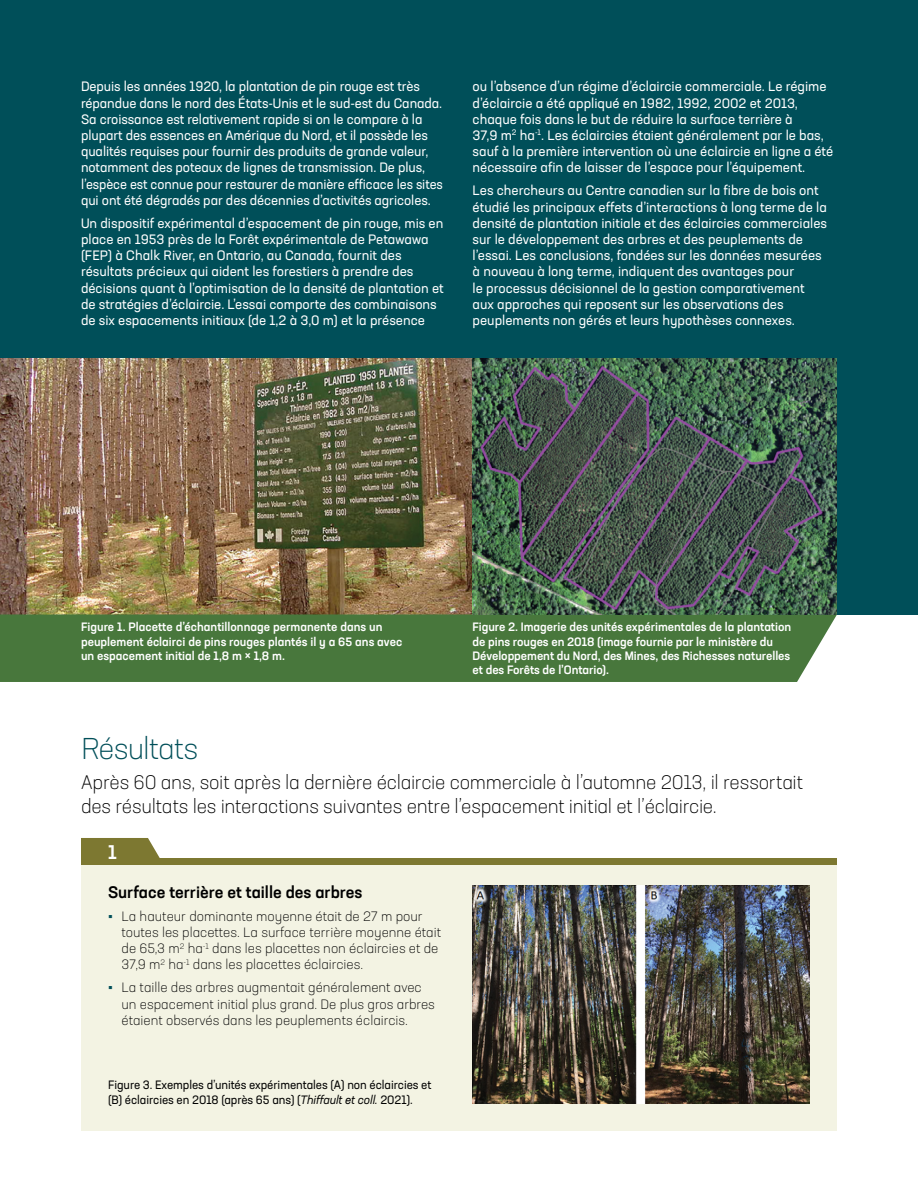
<style>
.page{position:relative;width:918px;height:1188px;background:#fff}
.page>*{position:absolute;margin:0;border:0;box-sizing:border-box;transform-origin:0 0}
.TTR_-_2{font:300 30px "Neusa Next Std";letter-spacing:-.025em;color:#004f59}
.TXT_-_Intro{font:300 19.5px/23.4px "Neusa Next Std";letter-spacing:-.015em;color:#000}
.t1{font:500 19.5px "Neusa Next Std";color:#fff}
.TTR_-_3{font:500 16.5px "Neusa Next Std";color:#000}
.TXT_-_Reversed{font:13.5px/16.2px "Neusa Next Std";color:#fff}
.TXT_-_Enum{font:300 13.5px/16.2px "Neusa Next Std";color:#000}
.TXT_-_Vignettes{font:500 12px/14.4px "Neusa Next Std";letter-spacing:-.005em;color:#fff}
.TXT_-_Vignettes-2{font:12px/14.4px "Neusa Next Std";letter-spacing:-.005em;color:#000}
.s1{font-family:"Arial";font-weight:400;color:#004f59}
.s2{font-style:italic}
</style>
<div class="page">
<div style="left:81px;top:865px;width:756px;height:266px;background:#f3f3e3"></div>
<div style="left:0;top:0;width:918px;height:614px;background:#004f59"></div>
<img style="left:0;top:358px;width:837px;height:256px">
<div style="left:0;top:614px;width:837px;height:68px;background:#48773c"></div>
<div style="left:81px;top:858px;width:756px;height:7px;background:#7d7831"></div>
<svg style="left:81px;top:838px;width:79px;height:20px;background:#878241"></svg>
<img style="left:473px;top:885px;width:337px;height:219px">
<p class="TXT_-_Reversed" style="left:81px;top:78px;width:363px">Depuis les années 1920, la plantation de pin rouge est très répandue dans le nord des États-Unis et le sud-est du Canada.<br>Sa croissance est relativement rapide si on le compare à la plupart des essences en Amérique du Nord, et il possède les qualités requises pour fournir des produits de grande valeur, notamment des poteaux de lignes de transmission. De plus, l’espèce est connue pour restaurer de manière efficace les sites qui ont été dégradés par des décennies d’activités agricoles.</p>
<p class="TXT_-_Reversed" style="left:81px;top:215px;width:364px">Un dispositif expérimental d’espacement de pin rouge, mis en place en 1953 près de la Forêt expérimentale de Petawawa (FEP) à Chalk River, en Ontario, au Canada, fournit des résultats précieux qui aident les forestiers à prendre des décisions quant à l’optimisation de la densité de plantation et de stratégies d’éclaircie. L’essai comporte des combinaisons de six espacements initiaux (de 1,2 à 3,0 m) et la présence</p>
<p class="TXT_-_Reversed" style="left:473px;top:78px;width:362px">ou l’absence d’un régime d’éclaircie commerciale. Le régime d’éclaircie a été appliqué en 1982, 1992, 2002 et 2013, chaque fois dans le but de réduire la surface terrière à<br>37,9 m<sup>2</sup> ha<sup>-1</sup>. Les éclaircies étaient généralement par le bas, sauf à la première intervention où une éclaircie en ligne a été nécessaire afin de laisser de l’espace pour l’équipement.</p>
<p class="TXT_-_Reversed" style="left:473px;top:182px;width:356px">Les chercheurs au Centre canadien sur la fibre de bois ont étudié les principaux effets d’interactions à long terme de la densité de plantation initiale et des éclaircies commerciales sur le développement des arbres et des peuplements de l’essai. Les conclusions, fondées sur les données mesurées à nouveau à long terme, indiquent des avantages pour<br>le processus décisionnel de la gestion comparativement aux approches qui reposent sur les observations des peuplements non gérés et leurs hypothèses connexes.</p>
<p class="TXT_-_Vignettes" style="left:81px;top:620px;width:323px">Figure 1. Placette d’échantillonnage permanente dans un peuplement éclairci de pins rouges plantés il y a 65 ans avec un espacement initial de 1,8 m × 1,8 m.</p>
<p class="TXT_-_Vignettes" style="left:472px;top:620px;width:320px">Figure 2. Imagerie des unités expérimentales de la plantation de pins rouges en 2018 (image fournie par le ministère du Développement du Nord, des Mines, des Richesses naturelles et des Forêts de l’Ontario).</p>
<h2 class="TTR_-_2" style="left:81px;top:730px;width:119px">Résultats</h2>
<p class="TXT_-_Intro" style="left:81px;top:770px;width:724px">Après 60 ans, soit après la dernière éclaircie commerciale à l’automne 2013, il ressortait des résultats les interactions suivantes entre l’espacement initial et l’éclaircie.</p>
<h2 class="t1" style="left:108px;top:840px;width:10px">1</h2>
<h3 class="TTR_-_3" style="left:108px;top:881px;width:256px">Surface terrière et taille des arbres</h3>
<p class="TXT_-_Enum" style="left:122px;top:908px;width:321px;text-indent:-14px"><span class="s1">▪</span> La hauteur dominante moyenne était de 27 m pour toutes les placettes. La surface terrière moyenne était de 65,3 m<sup>2</sup> ha<sup>-1</sup> dans les placettes non éclaircies et de 37,9 m<sup>2</sup> ha<sup>-1</sup> dans les placettes éclaircies.</p>
<p class="TXT_-_Enum" style="left:122px;top:979px;width:315px;text-indent:-14px"><span class="s1">▪</span> La taille des arbres augmentait généralement avec un espacement initial plus grand. De plus gros arbres étaient observés dans les peuplements éclaircis.</p>
<p class="TXT_-_Vignettes-2" style="left:108px;top:1078px;width:325px">Figure 3. Exemples d’unités expérimentales (A) non éclaircies et (B) éclaircies en 2018 (après 65 ans) (<span class="s2">Thiffault et coll.</span> 2021).</p>
</div>
